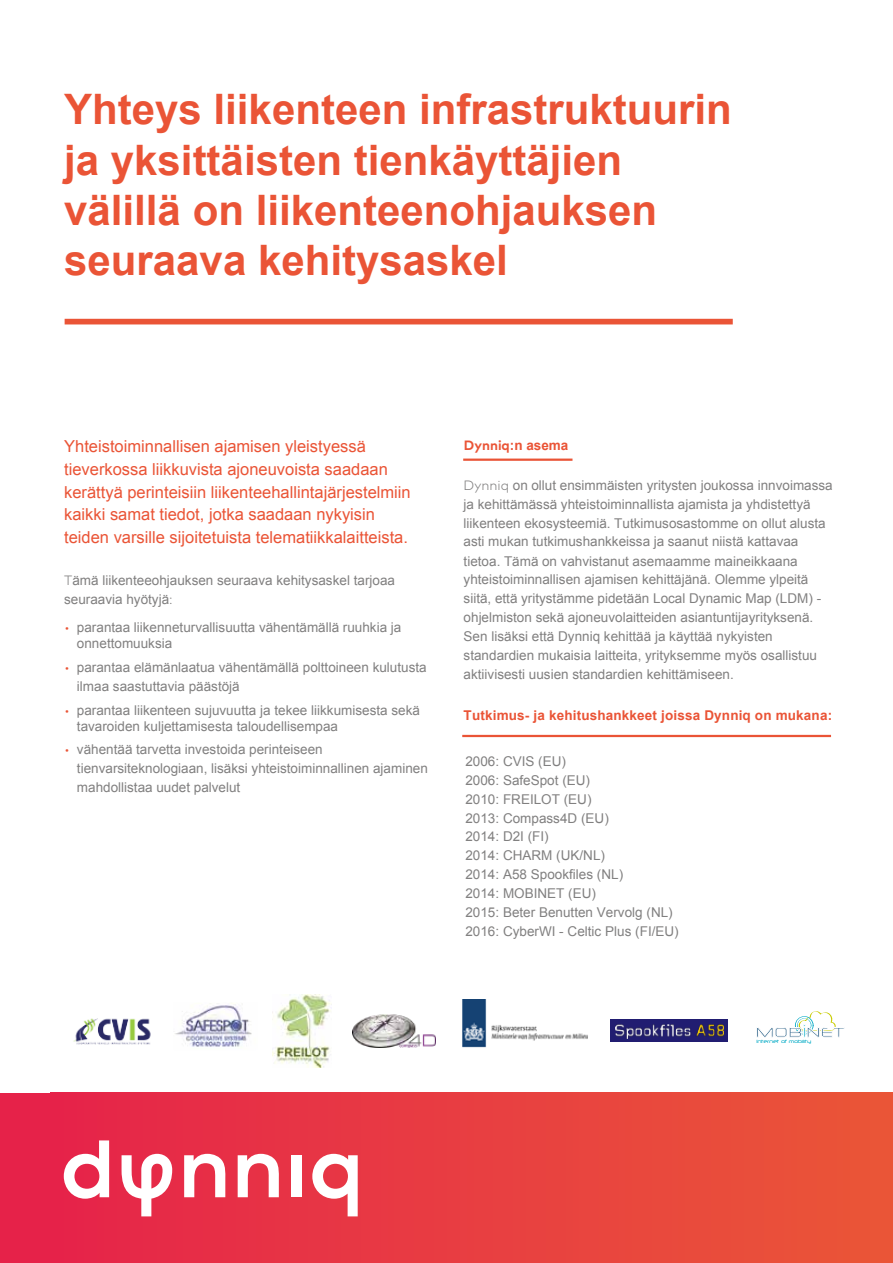
<style>
.page{position:relative;width:893px;height:1263px;background:#fff}
.page>*{position:absolute;margin:0;border:0;box-sizing:border-box;transform-origin:0 0}
.t1{font:700 42px/50.4px "Arial";color:#ea5436}
.t2{font:16.5px/22.5px "Arial";color:#ea5436}
.t3{font:13.5px/18.9px "Arial";color:#818080}
.t4{font:700 13.5px "Arial";letter-spacing:.01em;color:#ea5436}
.t5{font:500 5.4px "Neuropol";color:#04abc6}
.s1{font-family:"Mark OT";font-weight:300}
.s2{font-family:"Mark OT";font-weight:300;color:#ea5436}
.s3{font-family:"Mark OT"}
</style>
<div class="page">
<div style="left:0;top:1093px;width:379px;height:170px;background:#e62249"></div>
<div style="left:50px;top:1093px;width:843px;height:170px;background:linear-gradient(to right,#e6244a,#ea5737)"></div>
<svg style="left:64px;top:1140px;width:45px;height:59px"></svg>
<svg style="left:312px;top:1154px;width:46px;height:62px;background:#f39ca3"></svg>
<svg style="left:184px;top:1154px;width:42px;height:43px"></svg>
<svg style="left:238px;top:1154px;width:41px;height:43px"></svg>
<div style="left:291px;top:1155px;width:10px;height:42px;background:#fff"></div>
<svg style="left:122px;top:1154px;width:50px;height:62px"></svg>
<div style="left:65px;top:319px;width:668px;height:6px;background:#ea5436"></div>
<hr style="left:463px;top:458px;width:109px;height:3px;background:#ea5436">
<svg style="left:462px;top:734px;width:369px;height:4px"></svg>
<img style="left:462px;top:999px;width:126px;height:49px">
<div style="left:610px;top:1019px;width:118px;height:23px;background:#211d71"></div>
<img style="left:616px;top:1024px;width:107px;height:14px">
<img style="left:175px;top:1003px;width:77px;height:44px">
<svg style="left:757px;top:1011px;width:87px;height:26px"></svg>
<img style="left:353px;top:1015px;width:83px;height:32px">
<img style="left:273px;top:994px;width:58px;height:73px">
<img style="left:73px;top:1018px;width:78px;height:27px">
<h1 class="t1" style="left:64px;top:86px;width:669px">Yhteys liikenteen infrastruktuurin ja yksittäisten tienkäyttäjien välillä on liikenteenohjauksen seuraava kehitysaskel</h1>
<p class="t2" style="left:64px;top:436px;width:348px">Yhteistoiminnallisen ajamisen yleistyessä tieverkossa liikkuvista ajoneuvoista saadaan kerättyä perinteisiin liikenteehallintajärjestelmiin kaikki samat tiedot, jotka saadaan nykyisin teiden varsille sijoitetuista telematiikkalaitteista.</p>
<p class="t3" style="left:64px;top:570px;width:332px;line-height:19.5px"><span class="s1">T</span>ämä liikenteeohjauksen seuraava kehitysaskel tarjoaa seuraavia hyötyjä<span class="s1">:</span></p>
<p class="t3" style="left:77px;top:619px;width:326px;line-height:16.2px;text-indent:-13px"><span class="s2">•</span> parantaa liikenneturvallisuutta vähentämällä ruuhkia ja onnettomuuksia</p>
<p class="t3" style="left:77px;top:658px;width:351px;text-indent:-13px"><span class="s2">•</span> parantaa elämänlaatua vähentämällä polttoineen kulutusta ilmaa saastuttavia päästöjä</p>
<p class="t3" style="left:77px;top:702px;width:344px;line-height:16.2px;text-indent:-13px"><span class="s2">•</span> parantaa liikenteen sujuvuutta ja tekee liikkumisesta sekä tavaroiden kuljettamisesta taloudellisempaa</p>
<p class="t3" style="left:77px;top:740px;width:352px;text-indent:-13px"><span class="s2">•</span> vähentää tarvetta investoida perinteiseen tienvarsiteknologiaan, lisäksi yhteistoiminnallinen ajaminen mahdollistaa uudet palvelut</p>
<p class="t4" style="left:464px;top:436px;width:106px"><span class="s3">Dynniq</span>:n asema</p>
<p class="t3" style="left:464px;top:475px;width:371px"><span class="s1">Dynniq</span> on ollut ensimmäisten yritysten joukossa innvoimassa ja kehittämässä yhteistoiminnallista ajamista ja yhdistettyä liikenteen ekosysteemiä. Tutkimusosastomme on ollut alusta asti mukan tutkimushankkeissa ja saanut niistä kattavaa tietoa. Tämä on vahvistanut asemaamme maineikkaana yhteistoiminnallisen ajamisen kehittäjänä. Olemme ylpeitä siitä, että yritystämme pidetään Local Dynamic Map (LDM) - ohjelmiston sekä ajoneuvolaitteiden asiantuntijayrityksenä.<br>Sen lisäksi että Dynniq kehittää ja käyttää nykyisten standardien mukaisia laitteita, yrityksemme myös osallistuu aktiivisesti uusien standardien kehittämiseen.</p>
<p class="t4" style="left:464px;top:706px;width:370px">Tutkimus- ja kehitushankkeet joissa Dynniq on mukana:</p>
<p class="t3" style="left:465px;top:752px;width:215px">2006: CVIS (EU)<br>2006: SafeSpot (EU)<br>2010: FREILOT (EU)<br>2013: Compass4D (EU)<br>2014: D2I (FI)<br>2014: CHARM (UK/NL)<br>2014: A58 Spookfiles (NL)<br>2014: MOBINET (EU)<br>2015: Beter Benutten Vervolg (NL)<br>2016: CyberWI - Celtic Plus (FI/EU)</p>
<p class="t5" style="left:756px;top:1038px;width:56px">Internet of mobility</p>
</div>
